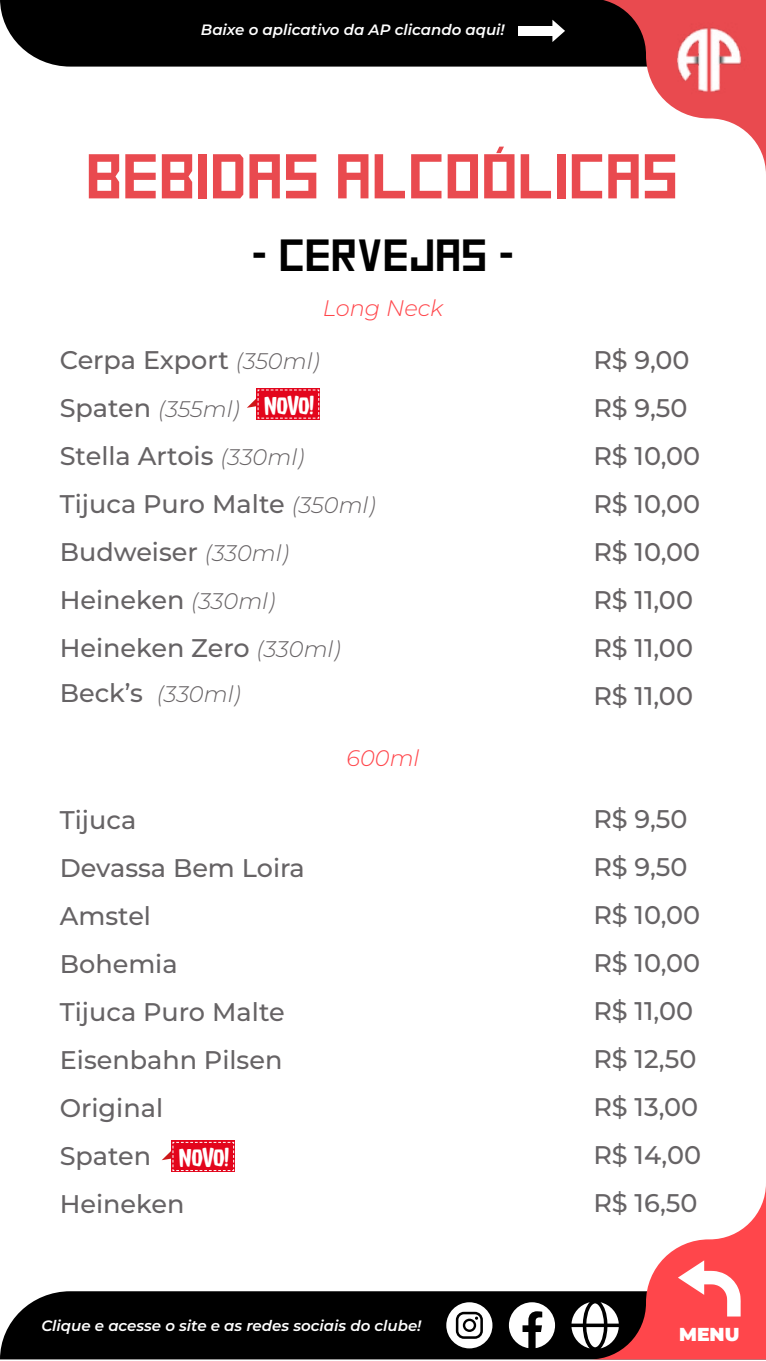
<style>
.page{position:relative;width:766px;height:1361px;background:#fff}
.page>*{position:absolute;margin:0;border:0;box-sizing:border-box;transform-origin:0 0}
.t1{font:63px "Square Font";color:#e94a4f}
.t2{font:45px "Square Font";color:#000}
.t3{font:100 25.5px/48px "Montserrat";color:#666365}
.t4{font:100 25.5px/48px "Montserrat";color:#666264}
.t5{font:italic 100 22.5px "Montserrat";color:#666264}
.t6{font:italic 300 22.5px "Montserrat";color:#ff464b}
.t7{font:22.5px "Fluffy Slacks BTN";letter-spacing:-.015em;color:#fff}
.t8{font:900 18.75px "Montserrat";color:#fff}
.t9{font:italic 600 15px "Montserrat";color:#fff}
.s1{font-style:italic;font-size:22.5px;color:#666264}
.s2{font-style:normal;font-size:25.5px;color:#666365}
</style>
<div class="page">
<div style="left:0;top:0;width:589px;height:67px;background:#000"></div>
<svg style="left:589px;top:0;width:176px;height:164px"></svg>
<img style="left:641px;top:10px;width:124px;height:99px">
<div style="left:0;top:1291px;width:571px;height:68px;background:#000"></div>
<svg style="left:571px;top:1194px;width:194px;height:165px"></svg>
<svg style="left:446px;top:1302px;width:46px;height:46px"></svg>
<svg style="left:508px;top:1302px;width:47px;height:46px"></svg>
<div style="left:517px;top:26px;width:35px;height:10px;background:#fff"></div>
<svg style="left:552px;top:20px;width:13px;height:22px"></svg>
<svg style="left:247px;top:388px;width:73px;height:32px;background:#e62b3e"></svg>
<svg style="left:162px;top:1140px;width:73px;height:32px;background:#e62b3e"></svg>
<p class="t9" style="left:201px;top:19px;width:305px">Baixe o aplicativo da AP clicando aqui!</p>
<h1 class="t1" style="left:86px;top:145px;width:594px">BEBIDAS ALCOÓLICAS</h1>
<h2 class="t2" style="left:251px;top:233px;width:264px">- CERVEJAS -</h2>
<p class="t6" style="left:323px;top:293px;width:122px">Long Neck</p>
<p class="t3" style="left:60px;top:335px;width:261px">Cerpa Export <span class="s1">(350ml)</span></p>
<p class="t5" style="left:60px;top:394px;width:181px"><span class="s2">Spaten</span> (355ml)</p>
<p class="t3" style="left:60px;top:431px;width:317px">Stella Artois <span class="s1">(330ml)<br></span>Tijuca Puro Malte <span class="s1">(350ml)<br></span>Budweiser <span class="s1">(330ml)<br></span>Heineken <span class="s1">(330ml)<br></span>Heineken Zero <span class="s1">(330ml)</span></p>
<p class="t5" style="left:60px;top:679px;width:182px"><span class="s2">Beck’s</span> (330ml)</p>
<p class="t7" style="left:264px;top:388px;width:52px">NOVO!</p>
<p class="t6" style="left:346px;top:742px;width:74px">600ml</p>
<p class="t4" style="left:593px;top:335px;width:108px">R$ 9,00<br>R$ 9,50<br>R$ 10,00<br>R$ 10,00<br>R$ 10,00<br>R$ 11,00<br>R$ 11,00<br>R$ 11,00</p>
<p class="t3" style="left:60px;top:795px;width:246px">Tijuca<br>Devassa Bem Loira<br>Amstel<br>Bohemia<br>Tijuca Puro Malte<br>Eisenbahn Pilsen<br>Original<br>Spaten<br>Heineken</p>
<p class="t3" style="left:593px;top:795px;width:109px">R$ 9,50<br>R$ 9,50<br>R$ 10,00<br>R$ 10,00<br>R$ 11,00<br>R$ 12,50<br>R$ 13,00<br>R$ 14,00<br>R$ 16,50</p>
<p class="t7" style="left:179px;top:1140px;width:52px">NOVO!</p>
<p class="t9" style="left:41px;top:1315px;width:381px">Clique e acesse o site e as redes sociais do clube!</p>
<p class="t8" style="left:679px;top:1320px;width:62px">MENU</p>
</div>
